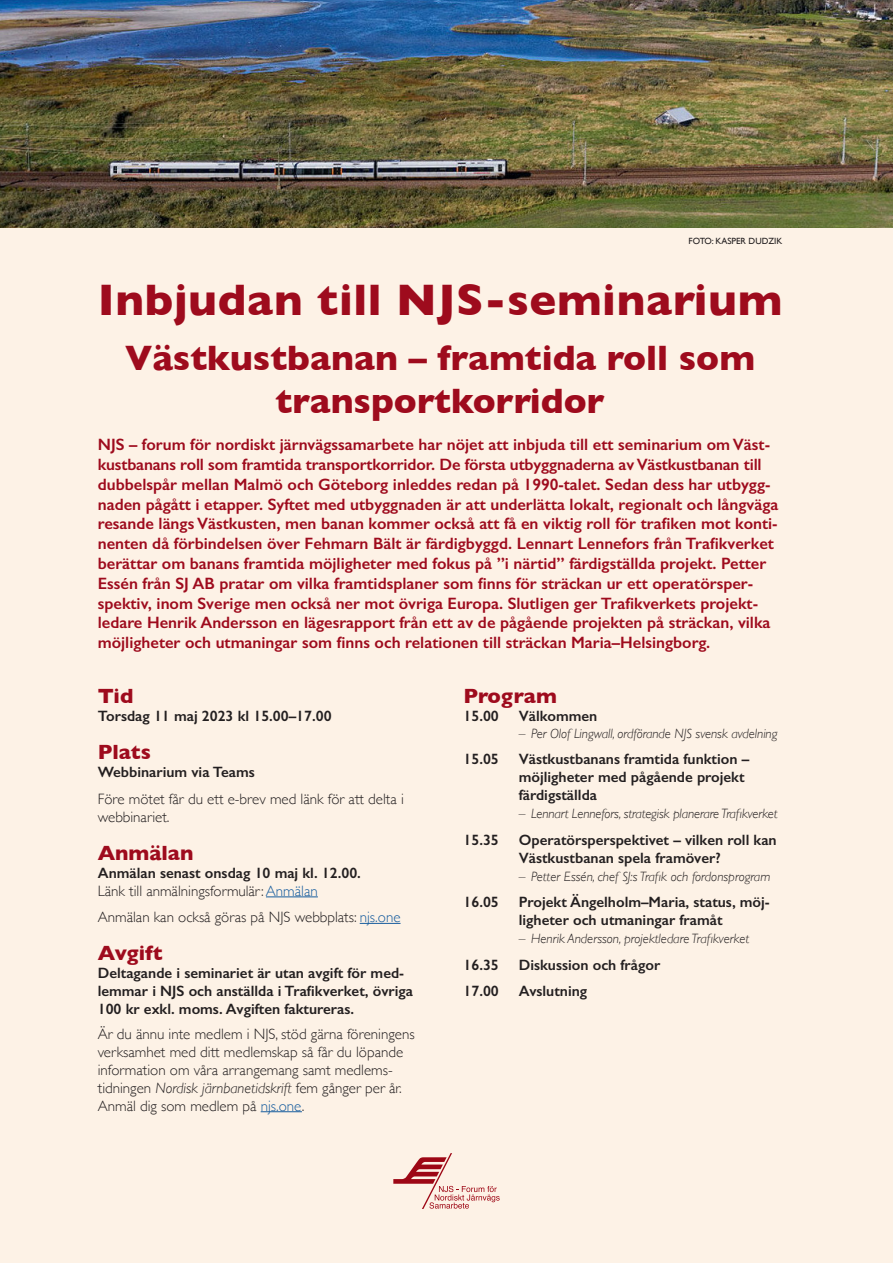
<style>
.page{position:relative;width:893px;height:1263px;background:#fff}
.page>*{position:absolute;margin:0;border:0;box-sizing:border-box;transform-origin:0 0}
.t1{font:700 45px "Gill Sans";letter-spacing:.015em;color:#9e0b1d}
.t2{font:700 36px/43.2px "Gill Sans";color:#9e0b1d;text-align:center}
.t3{font:700 21px "Gill Sans";color:#9e0b1d}
.t4{font:600 16.5px/19.8px "Gill Sans";color:#9e0b1d}
.t5{font:600 15px/18px "Gill Sans";color:#231f20}
.t6{font:300 15px/18px "Gill Sans";color:#231f20}
.t7{font:italic 300 13.5px "Gill Sans";letter-spacing:-.005em;color:#231f20}
.t8{font:9px "Gill Sans";color:#231f20}
.s1{font-weight:300}
.s2{font-weight:300;color:#175d9e}
.s3{color:#175d9e}
.s4{font-style:italic}
</style>
<div class="page">
<div style="left:0;top:228px;width:893px;height:1035px;background:#fdf2e6"></div>
<svg style="left:393px;top:1153px;width:107px;height:56px;background:#ecc9c2"></svg>
<hr style="left:266px;top:896px;width:52px;height:1px;background:#175d9e">
<hr style="left:360px;top:923px;width:41px;height:1px;background:#175d9e">
<hr style="left:261px;top:1111px;width:41px;height:1px;background:#175d9e">
<img style="left:0;top:0;width:893px;height:228px">
<p class="t8" style="left:689px;top:235px;width:95px">FOTO: KASPER DUDZIK</p>
<p class="t1" style="left:98px;top:264px;width:686px">Inbjudan till NJS-seminarium</p>
<p class="t2" style="left:125px;top:336px;width:631px">Västkustbanan – framtida roll som transportkorridor</p>
<p class="t4" style="left:98px;top:435px;width:682px">NJS – forum för nordiskt järnvägssamarbete har nöjet att inbjuda till ett seminarium om Väst&shy;kustbanans roll som framtida transportkorridor. De första utbyggnaderna av Västkustbanan till dubbelspår mellan Malmö och Göteborg inleddes redan på 1990-talet. Sedan dess har utbygg&shy;naden pågått i etapper. Syftet med utbyggnaden är att underlätta lokalt, regionalt och långväga resande längs Västkusten, men banan kommer också att få en viktig roll för trafiken mot konti&shy;nenten då förbindelsen över Fehmarn Bält är färdigbyggd. Lennart Lennefors från Trafikverket berättar om banans framtida möjligheter med fokus på ”i närtid” färdigställda projekt. Petter Essén från SJ AB pratar om vilka framtidsplaner som finns för sträckan ur ett operatörsper&shy;spektiv, inom Sverige men också ner mot övriga Europa. Slutligen ger Trafikverkets projekt&shy;ledare Henrik Andersson en lägesrapport från ett av de pågående projekten på sträckan, vilka möjligheter och utmaningar som finns och relationen till sträckan Maria–Helsingborg.</p>
<p class="t3" style="left:463px;top:679px;width:95px">Program</p>
<p class="t5" style="left:463px;top:707px;width:37px">15.00</p>
<p class="t5" style="left:519px;top:707px;width:80px">Välkommen</p>
<p class="t7" style="left:519px;top:725px;width:260px">– Per Olof Lingwall, ordförande NJS svensk avdelning</p>
<p class="t5" style="left:463px;top:750px;width:37px">15.05</p>
<p class="t5" style="left:519px;top:750px;width:232px">Västkustbanans framtida funktion – möjligheter med pågående projekt färdigställda</p>
<p class="t7" style="left:519px;top:806px;width:260px">– Lennart Lennefors, strategisk planerare Trafikverket</p>
<p class="t5" style="left:463px;top:830px;width:37px">15.35</p>
<p class="t5" style="left:519px;top:830px;width:259px">Operatörsperspektivet – vilken roll kan<br>Västkustbanan spela framöver?</p>
<p class="t7" style="left:519px;top:868px;width:253px">– Petter Essén, chef SJ:s Trafik och fordonsprogram</p>
<p class="t5" style="left:463px;top:893px;width:37px">16.05</p>
<p class="t5" style="left:519px;top:893px;width:253px">Projekt Ängelholm–Maria, status, möj&shy;ligheter och utmaningar framåt</p>
<p class="t7" style="left:519px;top:931px;width:232px">– Henrik Andersson, projektledare Trafikverket</p>
<p class="t5" style="left:463px;top:955px;width:37px">16.35</p>
<p class="t5" style="left:519px;top:955px;width:143px">Diskussion och frågor</p>
<p class="t5" style="left:463px;top:982px;width:37px">17.00</p>
<p class="t5" style="left:519px;top:982px;width:70px">Avslutning</p>
<p class="t3" style="left:98px;top:679px;width:37px">Tid</p>
<p class="t5" style="left:98px;top:707px;width:235px">Torsdag 11 maj 2023 kl 15.00–17.00</p>
<p class="t3" style="left:98px;top:735px;width:55px">Plats</p>
<p class="t5" style="left:98px;top:763px;width:158px">Webbinarium via Teams</p>
<p class="t6" style="left:98px;top:789px;width:308px">Före mötet får du ett e-brev med länk för att delta i webbinariet.</p>
<p class="t3" style="left:98px;top:836px;width:97px">Anmälan</p>
<p class="t5" style="left:98px;top:863px;width:265px">Anmälan senast onsdag 10 maj kl. 12.00.<br><span class="s1">Länk till anmälningsformulär:</span> <span class="s2">Anmälan</span></p>
<p class="t6" style="left:98px;top:908px;width:304px">Anmälan kan också göras på NJS webbplats: <span class="s3">njs.one</span></p>
<p class="t3" style="left:98px;top:936px;width:66px">Avgift</p>
<p class="t5" style="left:98px;top:964px;width:317px">Deltagande i seminariet är utan avgift för med&shy;lemmar i NJS och anställda i Trafikverket, övriga<br>100 kr exkl. moms. Avgiften faktureras.</p>
<p class="t6" style="left:98px;top:1024px;width:318px">Är du ännu inte medlem i NJS, stöd gärna föreningens verksamhet med ditt medlemskap så får du löpande information om våra arrangemang samt medlems&shy;tidningen <span class="s4">Nordisk järnbanetidskrift</span> fem gånger per år.<br>Anmäl dig som medlem på <span class="s3">njs.one</span>.</p>
</div>
